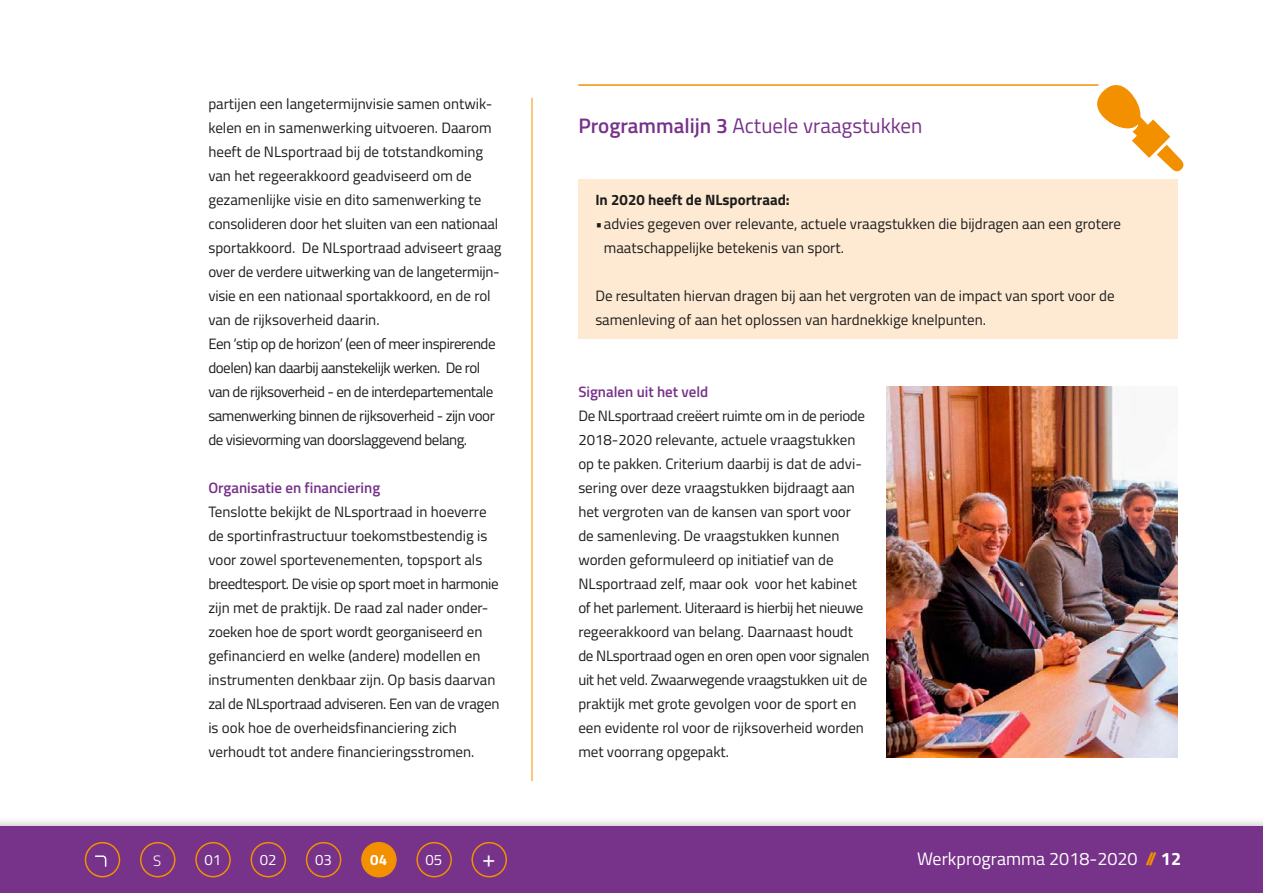
<style>
.page{position:relative;width:1263px;height:893px;background:#fff}
.page>*{position:absolute;margin:0;border:0;box-sizing:border-box;transform-origin:0 0}
.t1{font:24px "Titillium Web";color:#fff}
.t2{font:21px "Titillium Web";color:#77328a}
.t3{font:18px "Titillium Web";color:#fff}
.t4{font:15px/24px "Titillium Web";color:#1d1d1b}
.t5{font:600 15px "Titillium Web";color:#77328a}
.t6{font:700 15px "Titillium Web";color:#1d1d1b}
.t7{font:15px "Titillium Web";color:#fff}
.t8{font:700 15px "Titillium Web";color:#fff}
.t9{font:300 15px "Titillium Web";color:#fff}
.s1{font-weight:600}
.s2{font-weight:700;color:#f39000}
.s3{font-weight:700}
</style>
<div class="page">
<div style="left:0;top:816px;width:1263px;height:77px;background:#1d1d1b;opacity:.3"></div>
<div style="left:0;top:826px;width:1263px;height:67px;background:#77328a"></div>
<div style="left:85px;top:842px;width:35px;height:35px;border:2px solid #f39000;border-radius:50%"></div>
<div style="left:140px;top:842px;width:36px;height:35px;border:2px solid #f39000;border-radius:50%"></div>
<div style="left:195px;top:842px;width:36px;height:35px;border:2px solid #f39000;border-radius:50%"></div>
<div style="left:251px;top:842px;width:35px;height:35px;border:2px solid #f39000;border-radius:50%"></div>
<div style="left:306px;top:842px;width:35px;height:35px;border:2px solid #f39000;border-radius:50%"></div>
<div style="left:416px;top:842px;width:36px;height:35px;border:2px solid #f39000;border-radius:50%"></div>
<div style="left:471px;top:842px;width:36px;height:35px;border:2px solid #f39000;border-radius:50%"></div>
<svg style="left:95px;top:855px;width:12px;height:12px"></svg>
<div style="left:362px;top:843px;width:34px;height:34px;background:#f39000;border-radius:50%"></div>
<div style="left:361px;top:842px;width:36px;height:35px;border:2px solid #f39000;border-radius:50%"></div>
<div style="left:578px;top:180px;width:600px;height:39px;background:#feead3"></div>
<div style="left:578px;top:204px;width:600px;height:63px;background:#feead3"></div>
<div style="left:578px;top:252px;width:600px;height:39px;background:#feead3"></div>
<div style="left:578px;top:276px;width:600px;height:63px;background:#feead3"></div>
<hr style="left:578px;top:84px;width:520px;height:2px;background:#f39000">
<svg style="left:1094px;top:84px;width:90px;height:88px"></svg>
<hr style="left:532px;top:98px;width:1px;height:683px;background:#f39000">
<img style="left:886px;top:386px;width:292px;height:371px">
<p class="t4" style="left:208px;top:91px;width:295px">partijen een langetermijnvisie samen ontwik&shy;kelen en in samenwerking uitvoeren. Daarom heeft de NLsportraad bij de totstandkoming van het regeerakkoord geadviseerd om de gezamenlijke visie en dito samenwerking te consolideren door het sluiten van een nationaal sportakkoord. De NLsportraad adviseert graag over de verdere uitwerking van de langetermijn&shy;visie en een nationaal sportakkoord, en de rol van de rijksoverheid daarin.<br>Een ‘stip op de horizon’ (een of meer inspirerende doelen) kan daarbij aanstekelijk werken. De rol van de rijksoverheid - en de interdepartementale samenwerking binnen de rijksoverheid - zijn voor de visievorming van doorslaggevend belang.</p>
<p class="t5" style="left:208px;top:477px;width:173px">Organisatie en financiering</p>
<p class="t4" style="left:208px;top:499px;width:292px">Tenslotte bekijkt de NLsportraad in hoeverre de sportinfrastructuur toekomstbestendig is voor zowel sportevenementen, topsport als breedtesport. De visie op sport moet in harmonie zijn met de praktijk. De raad zal nader onder&shy;zoeken hoe de sport wordt georganiseerd en gefinancierd en welke (andere) modellen en instrumenten denkbaar zijn. Op basis daarvan zal de NLsportraad adviseren. Een van de vragen is ook hoe de overheidsfinanciering zich verhoudt tot andere financieringsstromen.</p>
<h2 class="t2" style="left:578px;top:110px;width:346px"><span class="s1">Programmalijn 3</span> Actuele vraagstukken</h2>
<p class="t6" style="left:595px;top:188px;width:196px">In 2020 heeft de NLsportraad:</p>
<p class="t4" style="left:604px;top:211px;width:519px;text-indent:-9px">•advies gegeven over relevante, actuele vraagstukken die bijdragen aan een grotere maatschappelijke betekenis van sport.</p>
<p class="t4" style="left:595px;top:283px;width:521px">De resultaten hiervan dragen bij aan het vergroten van de impact van sport voor de samenleving of aan het oplossen van hardnekkige knelpunten.</p>
<p class="t5" style="left:578px;top:381px;width:132px">Signalen uit het veld</p>
<p class="t4" style="left:578px;top:403px;width:293px">De NLsportraad creëert ruimte om in de periode 2018-2020 relevante, actuele vraagstukken op te pakken. Criterium daarbij is dat de advi&shy;sering over deze vraagstukken bijdraagt aan het vergroten van de kansen van sport voor de samenleving. De vraagstukken kunnen worden geformuleerd op initiatief van de NLsportraad zelf, maar ook voor het kabinet of het parlement. Uiteraard is hierbij het nieuwe regeerakkoord van belang. Daarnaast houdt de NLsportraad ogen en oren open voor signalen uit het veld. Zwaarwegende vraagstukken uit de praktijk met grote gevolgen voor de sport en een evidente rol voor de rijksoverheid worden met voorrang opgepakt.</p>
<p class="t9" style="left:153px;top:850px;width:10px">S</p>
<p class="t7" style="left:204px;top:849px;width:18px">01</p>
<p class="t7" style="left:260px;top:849px;width:18px">02</p>
<p class="t7" style="left:315px;top:849px;width:18px">03</p>
<p class="t8" style="left:370px;top:848px;width:18px">04</p>
<p class="t7" style="left:426px;top:849px;width:18px">05</p>
<h1 class="t1" style="left:482px;top:841px;width:15px">+</h1>
<p class="t3" style="left:917px;top:846px;width:266px">Werkprogramma 2018-2020 <span class="s2">//</span> <span class="s3">12</span></p>
</div>
